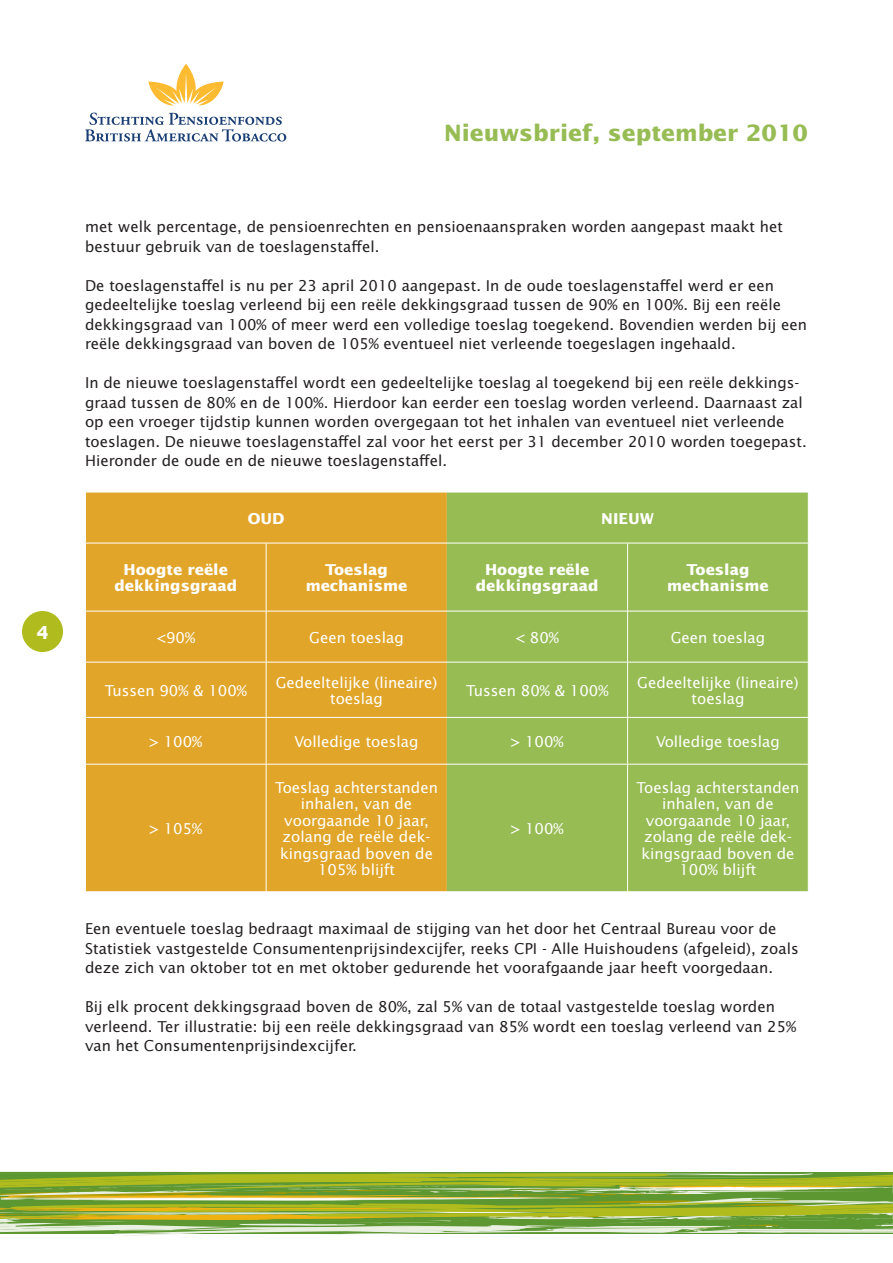
<style>
.page{position:relative;width:893px;height:1263px;background:#fff}
.page>*{position:absolute;margin:0;border:0;box-sizing:border-box;transform-origin:0 0}
.t1{font:700 22.5px "Lucida Sans";color:#97bc54}
.t2{font:700 18px "Lucida Sans";color:#fff}
.t3{font:15px/19.5px "Lucida Sans";color:#231f20}
.t4{font:15px/16.5px "Lucida Sans";color:#fff;text-align:center}
.t5{font:700 15px/16.5px "Lucida Sans";color:#fff;text-align:center}
</style>
<div class="page">
<svg style="left:148px;top:64px;width:76px;height:42px"></svg>
<svg style="left:85px;top:113px;width:201px;height:29px"></svg>
<div style="left:22px;top:611px;width:41px;height:41px;background:#b0bb1d;border-radius:50%"></div>
<svg style="left:0;top:1172px;width:893px;height:64px"></svg>
<div style="left:86px;top:493px;width:361px;height:398px;background:#e1a529"></div>
<div style="left:447px;top:493px;width:361px;height:398px;background:#97bc54"></div>
<hr style="left:266px;top:543px;width:1px;height:68px;background:#fff">
<hr style="left:627px;top:543px;width:1px;height:68px;background:#fff">
<hr style="left:266px;top:611px;width:1px;height:51px;background:#fff">
<hr style="left:627px;top:611px;width:1px;height:51px;background:#fff">
<hr style="left:266px;top:662px;width:1px;height:55px;background:#fff">
<hr style="left:627px;top:662px;width:1px;height:55px;background:#fff">
<hr style="left:266px;top:718px;width:1px;height:46px;background:#fff">
<hr style="left:627px;top:718px;width:1px;height:46px;background:#fff">
<hr style="left:266px;top:764px;width:1px;height:127px;background:#fff">
<hr style="left:85px;top:543px;width:724px;height:1px;background:#fff">
<hr style="left:85px;top:611px;width:724px;height:1px;background:#fff">
<hr style="left:85px;top:662px;width:724px;height:1px;background:#fff">
<hr style="left:85px;top:717px;width:724px;height:1px;background:#fff">
<hr style="left:85px;top:764px;width:724px;height:1px;background:#fff">
<hr style="left:627px;top:764px;width:1px;height:127px;background:#fff">
<p class="t2" style="left:36px;top:625px;width:14px">4</p>
<h1 class="t1" style="left:444px;top:124px;width:365px">Nieuwsbrief, september 2010</h1>
<p class="t3" style="left:85px;top:218px;width:700px">met welk percentage, de pensioenrechten en pensioenaanspraken worden aangepast maakt het bestuur gebruik van de toeslagenstaffel.</p>
<p class="t3" style="left:85px;top:277px;width:723px">De toeslagenstaffel is nu per 23 april 2010 aangepast. In de oude toeslagenstaffel werd er een gedeeltelijke toeslag verleend bij een reële dekkingsgraad tussen de 90% en 100%. Bij een reële dekkingsgraad van 100% of meer werd een volledige toeslag toegekend. Bovendien werden bij een reële dekkingsgraad van boven de 105% eventueel niet verleende toegeslagen ingehaald.</p>
<p class="t3" style="left:85px;top:374px;width:723px">In de nieuwe toeslagenstaffel wordt een gedeeltelijke toeslag al toegekend bij een reële dekkings&shy;graad tussen de 80% en de 100%. Hierdoor kan eerder een toeslag worden verleend. Daarnaast zal op een vroeger tijdstip kunnen worden overgegaan tot het inhalen van eventueel niet verleende toeslagen. De nieuwe toeslagenstaffel zal voor het eerst per 31 december 2010 worden toegepast.<br>Hieronder de oude en de nieuwe toeslagenstaffel.</p>
<p class="t5" style="left:248px;top:511px;width:38px">OUD</p>
<p class="t5" style="left:601px;top:511px;width:54px">NIEUW</p>
<p class="t5" style="left:114px;top:562px;width:124px">Hoogte reële dekkingsgraad</p>
<p class="t5" style="left:306px;top:562px;width:103px">Toeslag mechanisme</p>
<p class="t5" style="left:476px;top:562px;width:124px">Hoogte reële dekkingsgraad</p>
<p class="t5" style="left:667px;top:562px;width:103px">Toeslag mechanisme</p>
<p class="t4" style="left:157px;top:630px;width:40px">&lt;90%</p>
<p class="t4" style="left:309px;top:630px;width:96px">Geen toeslag</p>
<p class="t4" style="left:516px;top:630px;width:45px">&lt; 80%</p>
<p class="t4" style="left:671px;top:630px;width:96px">Geen toeslag</p>
<p class="t4" style="left:105px;top:683px;width:144px">Tussen 90% &amp; 100%</p>
<p class="t4" style="left:276px;top:675px;width:163px">Gedeeltelijke (lineaire) toeslag</p>
<p class="t4" style="left:466px;top:683px;width:144px">Tussen 80% &amp; 100%</p>
<p class="t4" style="left:637px;top:675px;width:163px">Gedeeltelijke (lineaire) toeslag</p>
<p class="t4" style="left:149px;top:734px;width:54px">&gt; 100%</p>
<p class="t4" style="left:295px;top:734px;width:125px">Volledige toeslag</p>
<p class="t4" style="left:511px;top:734px;width:54px">&gt; 100%</p>
<p class="t4" style="left:656px;top:734px;width:125px">Volledige toeslag</p>
<p class="t4" style="left:149px;top:821px;width:54px">&gt; 105%</p>
<p class="t4" style="left:275px;top:780px;width:164px">Toeslag achter standen inhalen, van de voorgaande 10 jaar, zolang de reële dek&shy;kingsgraad boven de<br>105% blijft</p>
<p class="t4" style="left:511px;top:821px;width:54px">&gt; 100%</p>
<p class="t4" style="left:636px;top:780px;width:164px">Toeslag achter standen inhalen, van de voorgaande 10 jaar, zolang de reële dek&shy;kingsgraad boven de<br>100% blijft</p>
<p class="t3" style="left:85px;top:920px;width:715px">Een eventuele toeslag bedraagt maximaal de stijging van het door het Centraal Bureau voor de<br>Statistiek vastgestelde Consumentenprijsindexcijfer, reeks CPI - Alle Huishoudens (afgeleid), zoals deze zich van oktober tot en met oktober gedurende het voorafgaande jaar heeft voorgedaan.</p>
<p class="t3" style="left:85px;top:998px;width:713px">Bij elk procent dekkingsgraad boven de 80%, zal 5% van de totaal vastgestelde toeslag worden verleend. Ter illustratie: bij een reële dekkingsgraad van 85% wordt een toeslag verleend van 25% van het Consumentenprijsindexcijfer.</p>
</div>
